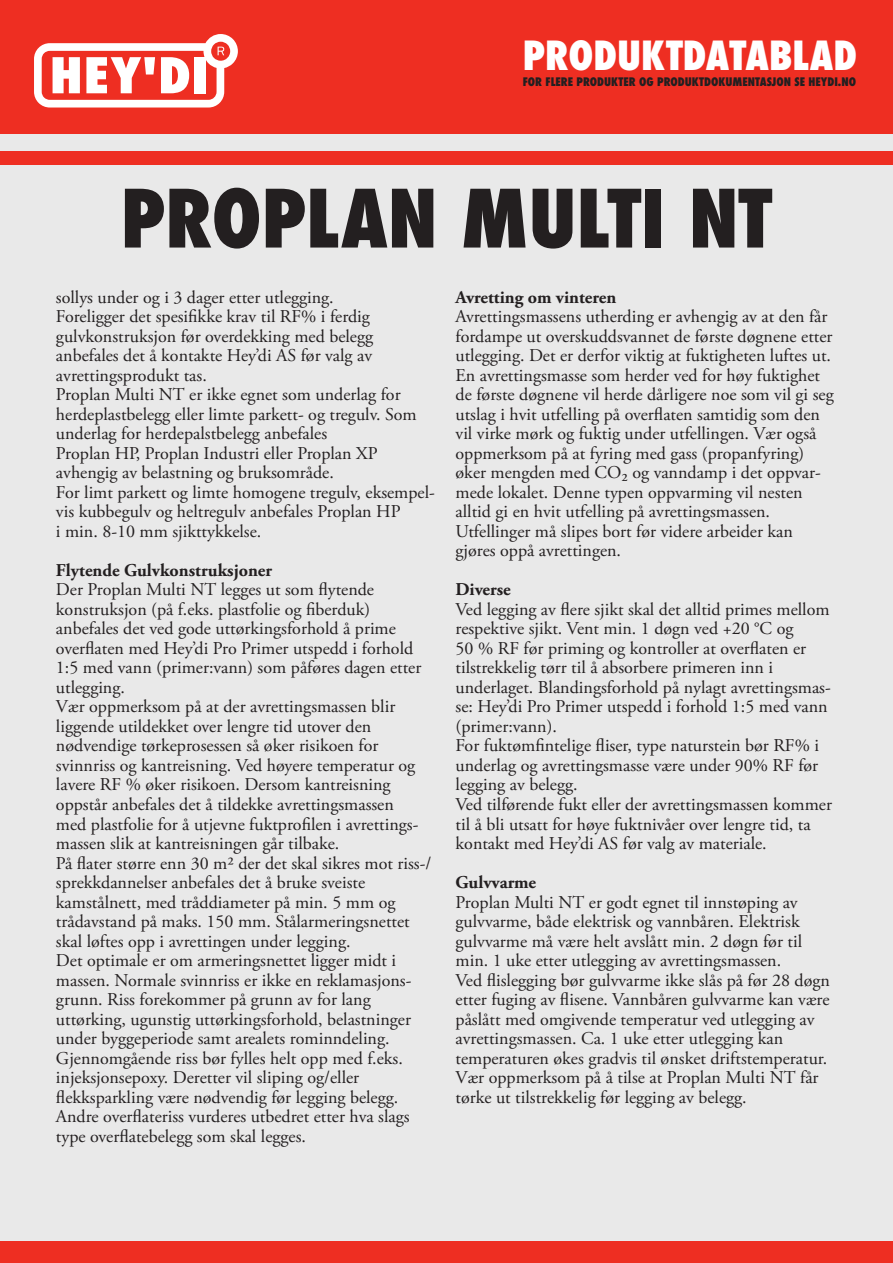
<style>
.page{position:relative;width:893px;height:1263px;background:#e9e9e9}
.page>*{position:absolute;margin:0;border:0;box-sizing:border-box;transform-origin:0 0}
.Heading1{font:800 condensed 78px "Futura";color:#231f20}
.Page_Title{font:800 condensed 39px "Futura";color:#fff}
.t1{font:18px/19.5px "Adobe Garamond Pro";color:#231f20}
.t2{font:700 18px "Adobe Garamond Pro";color:#231f20}
.Page_Title-2{font:800 condensed 11.4px "Futura";color:#231f20}
</style>
<div class="page">
<div style="left:0;top:1242px;width:893px;height:21px;background:#ee2e22"></div>
<div style="left:0;top:152px;width:893px;height:13px;background:#ee2e22"></div>
<div style="left:0;top:0;width:893px;height:133px;background:#ee2e22"></div>
<svg style="left:34px;top:34px;width:204px;height:74px"></svg>
<p class="Page_Title" style="left:523px;top:29px;width:336px">PRODUKTDATABLAD</p>
<p class="Page_Title-2" style="left:523px;top:74px;width:335px">FOR FLERE PRODUKTER OG PRODUKTDOKUMENTASJON SE HEYDI.NO</p>
<p class="Heading1" style="left:121px;top:165px;width:653px">PROPLAN MULTI NT</p>
<p class="t1" style="left:56px;top:288px;width:279px">sollys under og i 3 dager etter utlegging.</p>
<p class="t1" style="left:56px;top:308px;width:315px">Foreligger det spesifikke krav til RF% i ferdig</p>
<p class="t1" style="left:56px;top:327px;width:319px">gulvkonstruksjon før overdekking med belegg</p>
<p class="t1" style="left:56px;top:347px;width:318px">anbefales det å kontakte Hey’di AS før valg av</p>
<p class="t1" style="left:56px;top:366px;width:152px">avrettingsprodukt tas.</p>
<p class="t1" style="left:56px;top:386px;width:362px">Proplan Multi NT er ikke egnet som underlag for herdeplastbelegg eller limte parkett- og tregulv. Som underlag for herdepalstbelegg anbefales</p>
<p class="t1" style="left:56px;top:444px;width:323px">Proplan HP, Proplan Industri eller Proplan XP</p>
<p class="t1" style="left:56px;top:464px;width:279px">avhengig av belastning og bruksområde.</p>
<p class="t1" style="left:56px;top:483px;width:380px">For limt parkett og limte homogene tregulv, eksempel&shy;vis kubbegulv og heltregulv anbefales Proplan HP</p>
<p class="t1" style="left:56px;top:522px;width:207px">i min. 8-10 mm sjikttykkelse.</p>
<p class="t2" style="left:56px;top:560px;width:218px">Flytende Gulvkonstruksjoner</p>
<p class="t1" style="left:56px;top:581px;width:320px">Der Proplan Multi NT legges ut som flytende</p>
<p class="t1" style="left:56px;top:600px;width:316px">konstruksjon (på f.eks. plastfolie og fiberduk)</p>
<p class="t1" style="left:56px;top:620px;width:341px">anbefales det ved gode uttørkingsforhold å prime</p>
<p class="t1" style="left:56px;top:639px;width:367px">overflaten med Hey’di Pro Primer utspedd i forhold<br>1:5 med vann (primer:vann) som påføres dagen etter utlegging.</p>
<p class="t1" style="left:56px;top:698px;width:341px">Vær oppmerksom på at der avrettingsmassen blir</p>
<p class="t1" style="left:56px;top:717px;width:317px">liggende utildekket over lengre tid utover den</p>
<p class="t1" style="left:56px;top:737px;width:324px">nødvendige tørkeprosessen så øker risikoen for</p>
<p class="t1" style="left:56px;top:756px;width:361px">svinnriss og kantreisning. Ved høyere temperatur og</p>
<p class="t1" style="left:56px;top:776px;width:336px">lavere RF % øker risikoen. Dersom kantreisning</p>
<p class="t1" style="left:56px;top:795px;width:339px">oppstår anbefales det å tildekke avrettingsmassen</p>
<p class="t1" style="left:56px;top:815px;width:364px">med plastfolie for å utjevne fuktprofilen i avrettings&shy;massen slik at kantreisningen går tilbake.</p>
<p class="t1" style="left:56px;top:854px;width:377px">På flater større enn 30 m2 der det skal sikres mot riss-/ sprekkdannelser anbefales det å bruke sveiste</p>
<p class="t1" style="left:56px;top:893px;width:355px">kamstålnett, med tråddiameter på min. 5 mm og trådavstand på maks. 150 mm. Stålarmeringsnettet skal løftes opp i avrettingen under legging.</p>
<p class="t1" style="left:56px;top:951px;width:342px">Det optimale er om armeringsnettet ligger midt i</p>
<p class="t1" style="left:56px;top:971px;width:357px">massen. Normale svinnriss er ikke en reklamasjons&shy;grunn. Riss forekommer på grunn av for lang</p>
<p class="t1" style="left:56px;top:1010px;width:356px">uttørking, ugunstig uttørkingsforhold, belastninger under byggeperiode samt arealets rominndeling.</p>
<p class="t1" style="left:56px;top:1049px;width:348px">Gjennomgående riss bør fylles helt opp med f.eks. injeksjonsepoxy. Deretter vil sliping og/eller</p>
<p class="t1" style="left:56px;top:1088px;width:344px">flekksparkling være nødvendig før legging belegg.</p>
<p class="t1" style="left:56px;top:1107px;width:355px">Andre overflateriss vurderes utbedret etter hva slags type overflatebelegg som skal legges.</p>
<p class="t2" style="left:456px;top:287px;width:162px">Avretting om vinteren</p>
<p class="t1" style="left:456px;top:308px;width:380px">Avrettingsmassens utherding er avhengig av at den får fordampe ut overskuddsvannet de første døgnene etter utlegging. Det er derfor viktig at fuktigheten luftes ut.<br>En avrettingsmasse som herder ved for høy fuktighet de første døgnene vil herde dårligere noe som vil gi seg utslag i hvit utfelling på overflaten samtidig som den vil virke mørk og fuktig under utfellingen. Vær også oppmerksom på at fyring med gass (propanfyring) øker mengden med CO₂ og vanndamp i det oppvar&shy;mede lokalet. Denne typen oppvarming vil nesten alltid gi en hvit utfelling på avrettingsmassen.</p>
<p class="t1" style="left:456px;top:522px;width:339px">Utfellinger må slipes bort før videre arbeider kan</p>
<p class="t1" style="left:456px;top:542px;width:167px">gjøres oppå avrettingen.</p>
<p class="t2" style="left:456px;top:579px;width:57px">Diverse</p>
<p class="t1" style="left:456px;top:600px;width:376px">Ved legging av flere sjikt skal det alltid primes mellom respektive sjikt. Vent min. 1 døgn ved +20 °C og</p>
<p class="t1" style="left:456px;top:639px;width:352px">50 % RF før priming og kontroller at overflaten er tilstrekkelig tørr til å absorbere primeren inn i</p>
<p class="t1" style="left:456px;top:678px;width:377px">underlaget. Blandingsforhold på nylagt avrettingsmas&shy;se: Hey’di Pro Primer utspedd i forhold 1:5 med vann (primer:vann).</p>
<p class="t1" style="left:456px;top:737px;width:365px;text-align:justify">For fuktømfintelige fliser, type naturstein bør RF% i underlag og avrettingsmasse være under 90% RF før legging av belegg.</p>
<p class="t1" style="left:456px;top:795px;width:378px">Ved tilførende fukt eller der avrettingsmassen kommer til å bli utsatt for høye fuktnivåer over lengre tid, ta kontakt med Hey’di AS før valg av materiale.</p>
<p class="t2" style="left:456px;top:872px;width:82px">Gulvvarme</p>
<p class="t1" style="left:456px;top:893px;width:344px">Proplan Multi NT er godt egnet til innstøping av</p>
<p class="t1" style="left:456px;top:912px;width:348px">gulvvarme, både elektrisk og vannbåren. Elektrisk gulvvarme må være helt avslått min. 2 døgn før til min. 1 uke etter utlegging av avrettingsmassen.</p>
<p class="t1" style="left:456px;top:971px;width:376px">Ved flislegging bør gulvvarme ikke slås på før 28 døgn etter fuging av flisene. Vannbåren gulvvarme kan være påslått med omgivende temperatur ved utlegging av avrettingsmassen. Ca. 1 uke etter utlegging kan</p>
<p class="t1" style="left:456px;top:1049px;width:373px">temperaturen økes gradvis til ønsket driftstemperatur.<br>Vær oppmerksom på å tilse at Proplan Multi NT får tørke ut tilstrekkelig før legging av belegg.</p>
</div>
